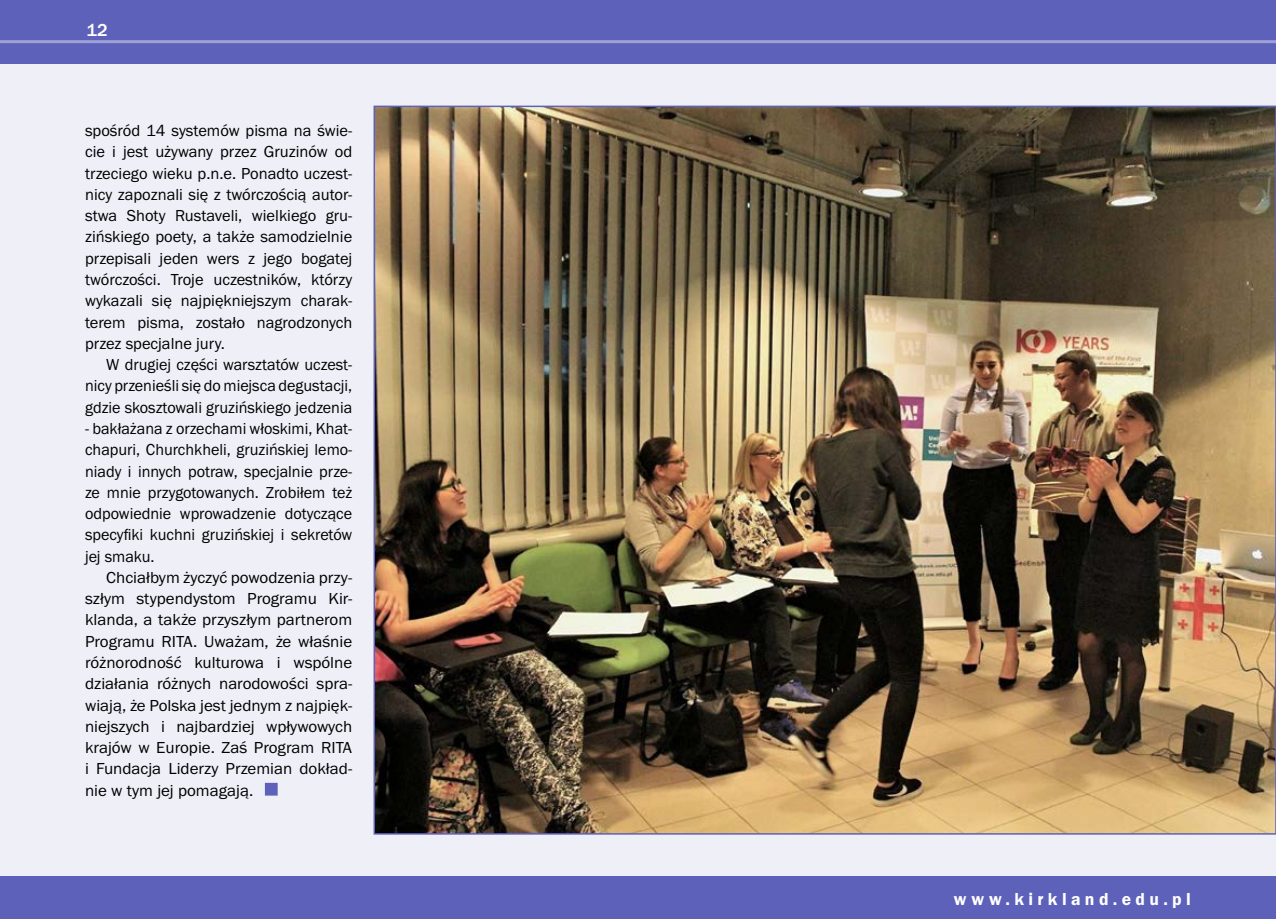
<style>
.page{position:relative;width:1276px;height:919px;background:#fff}
.page>*{position:absolute;margin:0;border:0;box-sizing:border-box;transform-origin:0 0}
.t1{font:18px "Franklin Got URWTCE Dem";letter-spacing:.25em;color:#fff}
.t2{font:500 18px "Franklin Got URWTCE";color:#fff}
.t3{font:16.5px/21.3px "Franklin Got URWTCE Boo";color:#000;text-align:justify}
</style>
<div class="page">
<div style="left:0;top:0;width:1276px;height:918px;background:#efeff8"></div>
<div style="left:0;top:0;width:1276px;height:64px;background:#5e61b9"></div>
<div style="left:0;top:876px;width:1276px;height:42px;background:#5e61b9"></div>
<hr style="left:0;top:40px;width:1276px;height:3px;background:#9fa0d5">
<div style="left:265px;top:782px;width:13px;height:13px;background:#5e61b9;border:2px solid #5e61b9"></div>
<img style="left:376px;top:109px;width:897px;height:722px">
<p class="t2" style="left:87px;top:20px;width:23px">12</p>
<p class="t3" style="left:85px;top:120px;width:269px">spośród 14 systemów pisma na świe&shy;cie i jest używany przez Gruzinów od trzeciego wieku p.n.e. Ponadto uczest&shy;nicy zapoznali się z twórczością autor&shy;stwa Shoty Rustaveli, wielkiego gru&shy;zińskiego poety, a także samodzielnie przepisali jeden wers z jego bogatej twórczości. Troje uczestników, którzy wykazali się najpiękniejszym charak&shy;terem pisma, zostało nagrodzonych przez specjalne jury.</p>
<p class="t3" style="left:85px;top:354px;width:269px;text-indent:21px">W drugiej części warsztatów uczest&shy;nicy przenieśli się do miejsca degustacji, gdzie skosztowali gruzińskiego jedzenia</p>
<p class="t3" style="left:85px;top:418px;width:269px">- bakłażana z orzechami włoskimi, Khat&shy;chapuri, Churchkheli, gruzińskiej lemo&shy;niady i innych potraw, specjalnie prze&shy;ze mnie przygotowanych. Zrobiłem też odpowiednie wprowadzenie dotyczące specyfiki kuchni gruzińskiej i sekretów jej smaku.</p>
<p class="t3" style="left:85px;top:567px;width:269px;text-indent:21px">Chciałbym życzyć powodzenia przy&shy;szłym stypendystom Programu Kir&shy;klanda, a także przyszłym partnerom Programu RITA. Uważam, że właśnie różnorodność kulturowa i wspólne działania różnych narodowości spra&shy;wiają, że Polska jest jednym z najpięk&shy;niejszych i najbardziej wpływowych krajów w Europie. Zaś Program RITA i Fundacja Liderzy Przemian dokład&shy;nie w tym jej pomagają.</p>
<p class="t1" style="left:954px;top:888px;width:238px">www.kirkland.edu.pl</p>
</div>
